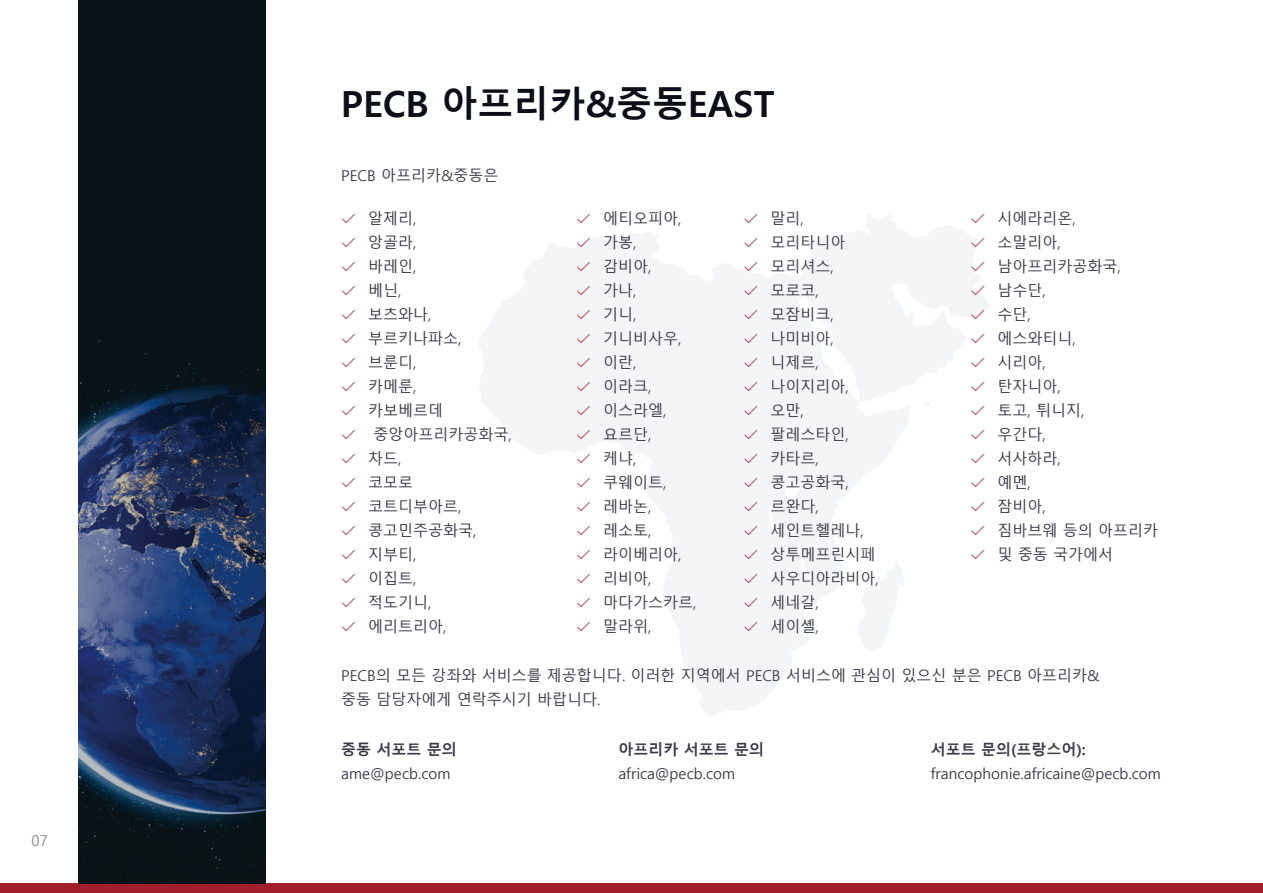
<style>
.page{position:relative;width:1263px;height:893px;background:#fff}
.page>*{position:absolute;margin:0;border:0;box-sizing:border-box;transform-origin:0 0}
.t1{font:700 36px "Malgun Gothic";color:#0c0f17}
.t2{font:15px/24px "Malgun Gothic";color:#3b3a47}
.t3{font:700 15px "Malgun Gothic";color:#3b3a47}
.t4{font:15px "Malgun Gothic";color:#86858d}
.s1{font-family:"la solid 900";color:#b44a53}
</style>
<div class="page">
<div style="left:0;top:884px;width:1263px;height:9px;background:#a21d2a"></div>
<svg style="left:479px;top:213px;width:511px;height:503px"></svg>
<div style="left:78px;top:0;width:187px;height:884px;background:#091319"></div>
<img style="left:78px;top:330px;width:187px;height:554px">
<p class="t4" style="left:31px;top:832px;width:18px">07</p>
<h1 class="t1" style="left:341px;top:83px;width:435px">PECB 아프리카&amp;중동EAST</h1>
<p class="t2" style="left:341px;top:164px;width:159px">PECB 아프리카&amp;중동은</p>
<p class="t2" style="left:341px;top:207px;width:172px"><span class="s1">â</span> 알제리,<br><span class="s1">â</span> 앙골라,<br><span class="s1">â</span> 바레인,<br><span class="s1">â</span> 베닌,<br><span class="s1">â</span> 보츠와나,<br><span class="s1">â</span> 부르키나파소,<br><span class="s1">â</span> 브룬디,<br><span class="s1">â</span> 카메룬,<br><span class="s1">â</span> 카보베르데<br><span class="s1">â</span> 중앙아프리카공화국, <span class="s1">â</span> 차드,<br><span class="s1">â</span> 코모로<br><span class="s1">â</span> 코트디부아르,<br><span class="s1">â</span> 콩고민주공화국,<br><span class="s1">â</span> 지부티,<br><span class="s1">â</span> 이집트,<br><span class="s1">â</span> 적도기니,<br><span class="s1">â</span> 에리트리아,</p>
<p class="t2" style="left:341px;top:664px;width:759px">PECB의 모든 강좌와 서비스를 제공합니다. 이러한 지역에서 PECB 서비스에 관심이 있으신 분은 PECB 아프리카&amp; 중동 담당자에게 연락주시기 바랍니다.</p>
<p class="t2" style="left:576px;top:207px;width:122px"><span class="s1">â</span> 에티오피아, <span class="s1">â</span> 가봉,<br><span class="s1">â</span> 감비아,<br><span class="s1">â</span> 가나,<br><span class="s1">â</span> 기니,<br><span class="s1">â</span> 기니비사우, <span class="s1">â</span> 이란,<br><span class="s1">â</span> 이라크,<br><span class="s1">â</span> 이스라엘,<br><span class="s1">â</span> 요르단,<br><span class="s1">â</span> 케냐,<br><span class="s1">â</span> 쿠웨이트,<br><span class="s1">â</span> 레바논,<br><span class="s1">â</span> 레소토,<br><span class="s1">â</span> 라이베리아, <span class="s1">â</span> 리비아,<br><span class="s1">â</span> 마다가스카르, <span class="s1">â</span> 말라위,</p>
<p class="t2" style="left:744px;top:207px;width:137px"><span class="s1">â</span> 말리,<br><span class="s1">â</span> 모리타니아<br><span class="s1">â</span> 모리셔스,<br><span class="s1">â</span> 모로코,<br><span class="s1">â</span> 모잠비크,<br><span class="s1">â</span> 나미비아,<br><span class="s1">â</span> 니제르,<br><span class="s1">â</span> 나이지리아,<br><span class="s1">â</span> 오만,<br><span class="s1">â</span> 팔레스타인,<br><span class="s1">â</span> 카타르,<br><span class="s1">â</span> 콩고공화국,<br><span class="s1">â</span> 르완다,<br><span class="s1">â</span> 세인트헬레나, <span class="s1">â</span> 상투메프린시페 <span class="s1">â</span> 사우디아라비아, <span class="s1">â</span> 세네갈,<br><span class="s1">â</span> 세이셸,</p>
<p class="t2" style="left:970px;top:207px;width:189px"><span class="s1">â</span> 시에라리온,<br><span class="s1">â</span> 소말리아,<br><span class="s1">â</span> 남아프리카공화국,<br><span class="s1">â</span> 남수단,<br><span class="s1">â</span> 수단,<br><span class="s1">â</span> 에스와티니,<br><span class="s1">â</span> 시리아,<br><span class="s1">â</span> 탄자니아,<br><span class="s1">â</span> 토고, 튀니지,<br><span class="s1">â</span> 우간다,<br><span class="s1">â</span> 서사하라,<br><span class="s1">â</span> 예멘,<br><span class="s1">â</span> 잠비아,<br><span class="s1">â</span> 짐바브웨 등의 아프리카 <span class="s1">â</span> 및 중동 국가에서</p>
<p class="t3" style="left:341px;top:741px;width:117px">중동 서포트 문의</p>
<p class="t2" style="left:341px;top:762px;width:111px">ame@pecb.com</p>
<p class="t3" style="left:618px;top:741px;width:147px">아프리카 서포트 문의</p>
<p class="t2" style="left:618px;top:762px;width:118px">africa@pecb.com</p>
<p class="t3" style="left:931px;top:741px;width:156px">서포트 문의(프랑스어):</p>
<p class="t2" style="left:931px;top:762px;width:232px">francophonie.africaine@pecb.com</p>
</div>
